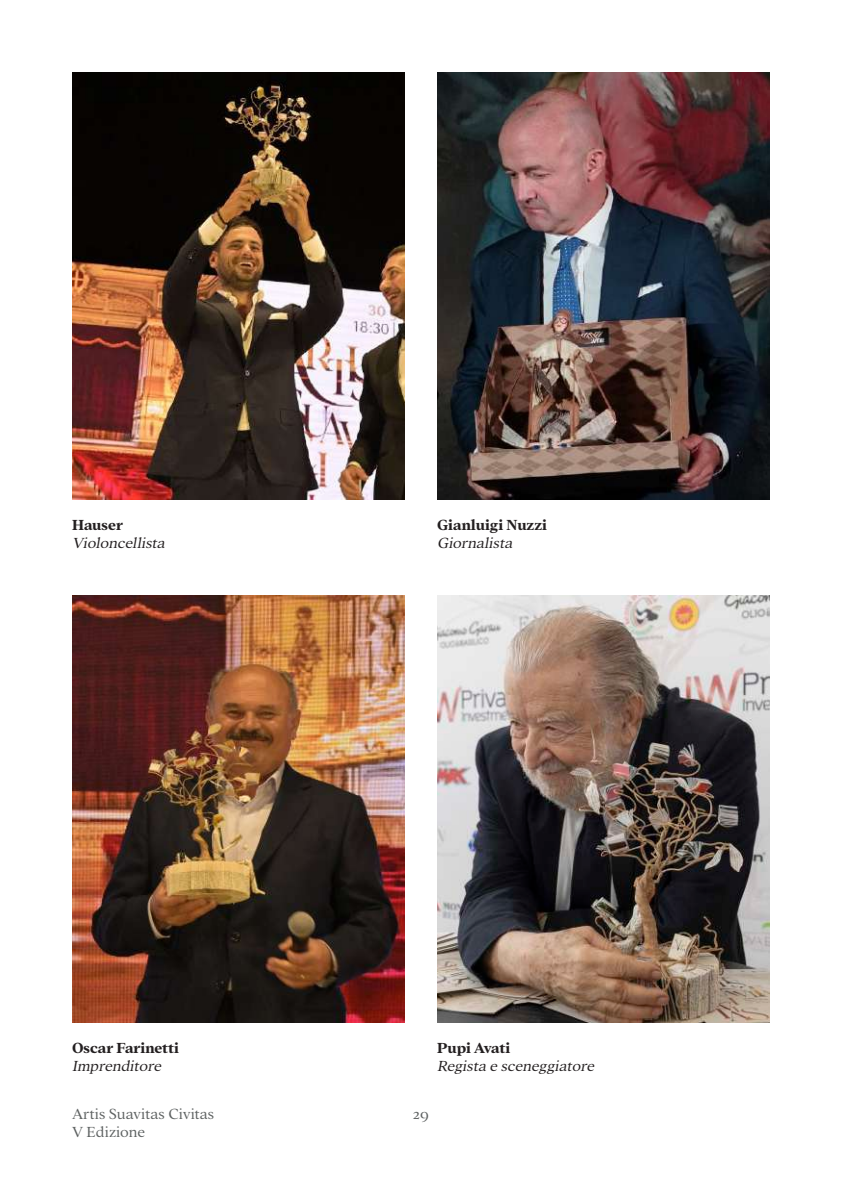
<style>
.page{position:relative;width:842px;height:1191px;background:#fff}
.page>*{position:absolute;margin:0;border:0;box-sizing:border-box;transform-origin:0 0}
.t1{font:italic 300 16px "Addington CF";color:#231f20}
.t2{font:700 16px "Addington CF";color:#231f20}
.t3{font:300 16px/18px "Addington CF";color:#5d6161}
</style>
<div class="page">
<img style="left:437px;top:72px;width:333px;height:427px">
<img style="left:437px;top:595px;width:333px;height:427px">
<img style="left:72px;top:72px;width:333px;height:427px">
<img style="left:72px;top:595px;width:333px;height:427px">
<p class="t2" style="left:72px;top:513px;width:52px">Hauser</p>
<p class="t1" style="left:72px;top:531px;width:98px">Violoncellista</p>
<p class="t2" style="left:437px;top:513px;width:112px">Gianluigi Nuzzi</p>
<p class="t1" style="left:437px;top:531px;width:81px">Giornalista</p>
<p class="t2" style="left:72px;top:1036px;width:109px">Oscar Farinetti</p>
<p class="t1" style="left:72px;top:1054px;width:95px">Imprenditore</p>
<p class="t2" style="left:437px;top:1036px;width:75px">Pupi Avati</p>
<p class="t1" style="left:437px;top:1054px;width:162px">Regista e sceneggiatore</p>
<p class="t3" style="left:72px;top:1104px;width:144px">Artis Suavitas Civitas<br>V Edizione</p>
<p class="t3" style="left:413px;top:1104px;width:17px">29</p>
</div>
